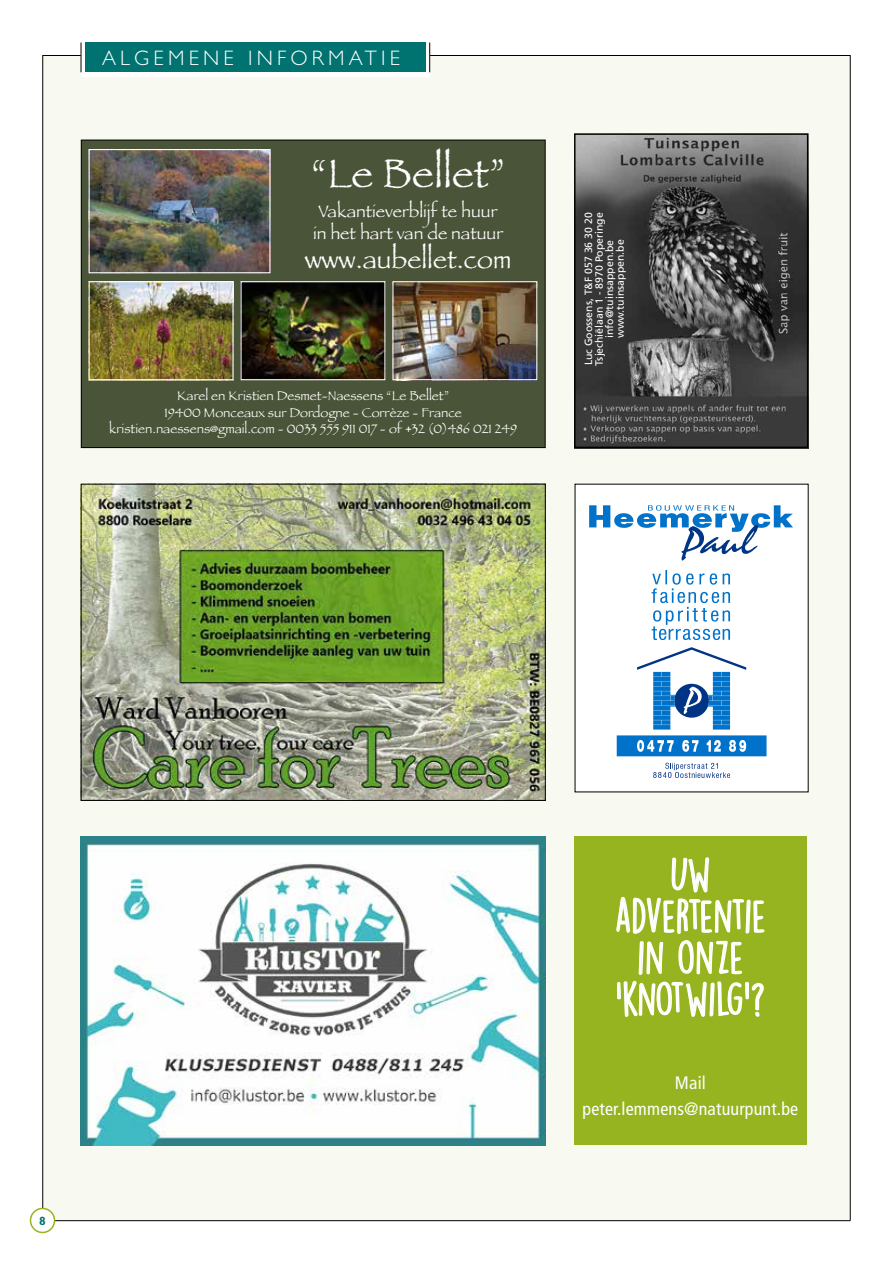
<style>
.page{position:relative;width:893px;height:1263px;background:#fff}
.page>*{position:absolute;margin:0;border:0;box-sizing:border-box;transform-origin:0 0}
.t1{font:41.4px/41.4px "DK Lemon Yellow Sun";letter-spacing:-.01em;color:#fff;text-align:center}
.t2{font:41.25px "Papyrus";color:#fff}
.t3{font:26.4px "Papyrus";color:#fff}
.t4{font:300 21px "Gill Sans Std";letter-spacing:.2em;color:#fff}
.t5{font:condensed 18px/25.5px "Frutiger LT Std";letter-spacing:.01em;color:#fff;text-align:center}
.t6{font:17.7px/22px "Papyrus";color:#fff;text-align:center}
.t7{font:13.2px/16.2px "Papyrus";color:#fff;text-align:center}
.t8{font:700 12px "Gill Sans Std";color:#007270}
.t9{font:10.5px/10.5px "Frutiger LT Std";color:#fff;text-align:center}
</style>
<div class="page">
<div style="left:43px;top:55px;width:807px;height:1165px;background:#f8faf2"></div>
<hr style="left:42px;top:55px;width:1px;height:1165px;background:#000">
<hr style="left:850px;top:55px;width:1px;height:1165px;background:#000">
<hr style="left:43px;top:1220px;width:807px;height:1px;background:#000">
<div style="left:31px;top:1208px;width:24px;height:24px;background:#fff;border-radius:50%"></div>
<div style="left:30px;top:1208px;width:25px;height:25px;border:2px solid #95b41f;border-radius:50%"></div>
<hr style="left:43px;top:55px;width:38px;height:1px;background:#000">
<hr style="left:429px;top:55px;width:421px;height:1px;background:#000">
<div style="left:81px;top:43px;width:348px;height:34px;background:#fff"></div>
<div style="left:85px;top:43px;width:340px;height:29px;background:#007270"></div>
<svg style="left:81px;top:43px;width:1px;height:29px"></svg>
<svg style="left:429px;top:43px;width:1px;height:29px"></svg>
<div style="left:81px;top:140px;width:464px;height:308px;background:#4a5438"></div>
<div style="left:81px;top:140px;width:465px;height:308px;border:1px solid #000"></div>
<img style="left:91px;top:151px;width:177px;height:120px">
<div style="left:89px;top:149px;width:181px;height:124px;border:1px solid #fff"></div>
<img style="left:91px;top:283px;width:141px;height:95px">
<div style="left:89px;top:281px;width:145px;height:99px;border:1px solid #fff"></div>
<img style="left:242px;top:283px;width:141px;height:95px">
<div style="left:240px;top:281px;width:145px;height:99px;border:1px solid #fff"></div>
<img style="left:394px;top:283px;width:141px;height:95px">
<div style="left:392px;top:281px;width:145px;height:99px;border:1px solid #fff"></div>
<img style="left:83px;top:486px;width:461px;height:313px">
<div style="left:81px;top:484px;width:465px;height:317px;border:1px solid #000"></div>
<img style="left:576px;top:135px;width:230px;height:311px">
<div style="left:574px;top:133px;width:234px;height:315px;border:1px solid #000"></div>
<div style="left:575px;top:484px;width:233px;height:308px;background:#fff"></div>
<svg style="left:651px;top:570px;width:79px;height:70px"></svg>
<svg style="left:653px;top:763px;width:77px;height:15px"></svg>
<svg style="left:617px;top:735px;width:149px;height:21px;background:#2c8ad3"></svg>
<svg style="left:637px;top:647px;width:109px;height:82px"></svg>
<svg style="left:589px;top:505px;width:204px;height:55px"></svg>
<img style="left:81px;top:836px;width:465px;height:309px">
<div style="left:574px;top:836px;width:233px;height:309px;background:#95b41f"></div>
<svg style="left:616px;top:857px;width:149px;height:160px"></svg>
<h3 class="t4" style="left:102px;top:47px;width:299px">ALGEMENE INFORMATIE</h3>
<h2 class="t2" style="left:310px;top:149px;width:197px">“Le Bellet”</h2>
<h3 class="t6" style="left:313px;top:200px;width:192px">Vakantieverblijf te huur in het hart van de natuur</h3>
<h3 class="t3" style="left:305px;top:244px;width:208px">www.aubellet.com</h3>
<p class="t7" style="left:109px;top:388px;width:409px">Karel en Kristien Desmet-Naessens “Le Bellet”<br>19400 Monceaux sur Dordogne - Corrèze - France kristien.naessens@gmail.com - 0033 555 911 017 - of +32 (0)486 021 249</p>
<p class="t9" style="left:583px;top:366px;width:155px;rotate:-90deg">Luc Goossens, T&amp;F 057 36 30 20<br>Tsjechiëlaan 1 - 8970 Poperinge info@tuinsappen.be www.tuinsappen.be</p>
<p class="t8" style="left:39px;top:1213px;width:8px">8</p>
<h1 class="t1" style="left:615px;top:853px;width:152px">UW<br>ADVERTENTIE<br>IN ONZE ‘KNOTWILG’?</h1>
<h3 class="t5" style="left:583px;top:1070px;width:217px">Mail peter.lemmens@natuurpunt.be</h3>
</div>
